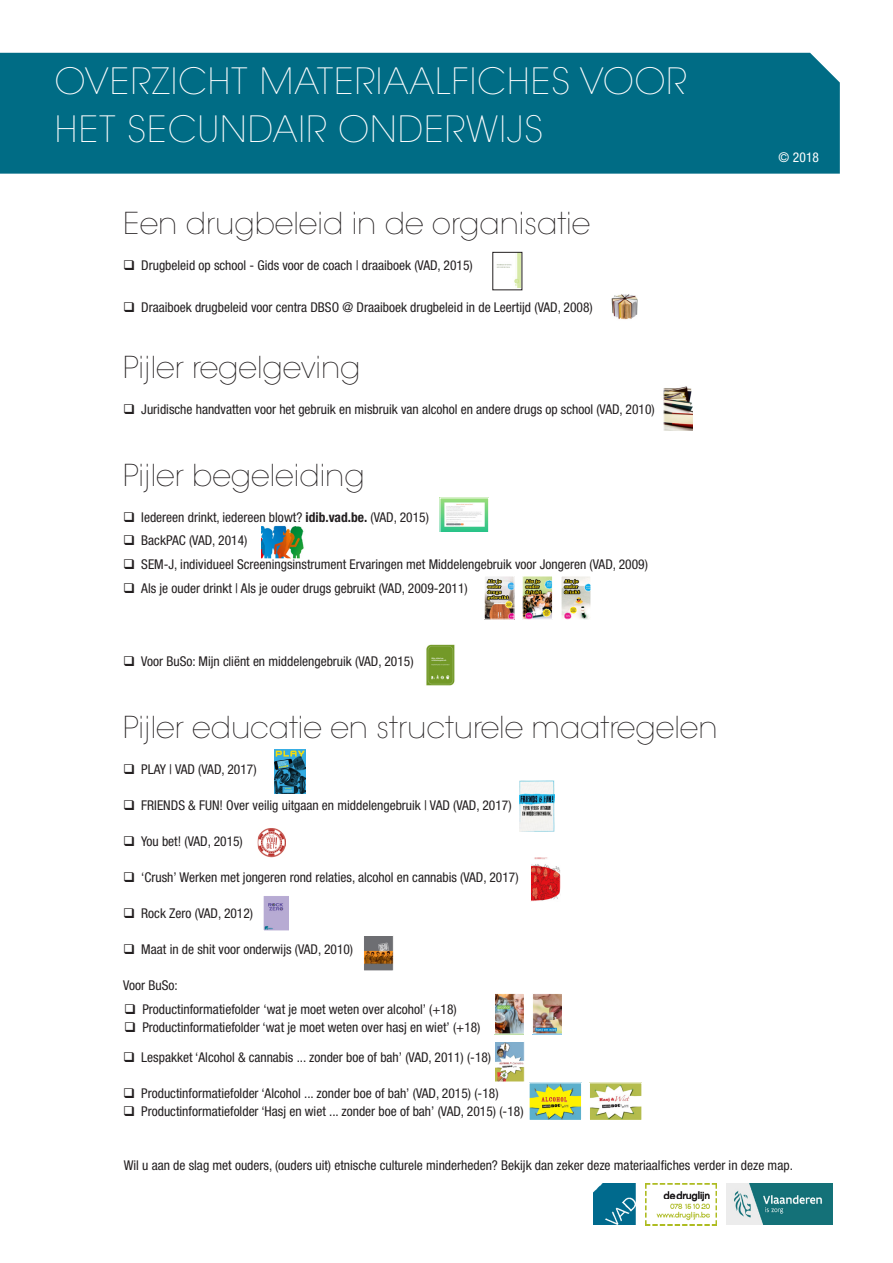
<style>
.page{position:relative;width:893px;height:1263px;background:#fff}
.page>*{position:absolute;margin:0;border:0;box-sizing:border-box;transform-origin:0 0}
.hoofdtitel{font:200 36px/48px "ITC Avant Garde Std";letter-spacing:.03em;color:#fff}
.tussentitel_zwart{font:200 30px "ITC Avant Garde Std";color:#231f20}
.basistekst{font:condensed 13.5px "Helvetica Neue LT Std";color:#231f20}
.Paragraph_Style_2{font:condensed 13.5px "Helvetica Neue LT Std";color:#231f20}
.brood_tekst{font:condensed 13.5px "Helvetica Neue LT Std";color:#fff}
.s1{font-weight:700}
</style>
<div class="page">
<div style="left:0;top:53px;width:840px;height:121px;background:#006c85"></div>
<img style="left:496px;top:254px;width:24px;height:34px">
<img style="left:593px;top:1183px;width:43px;height:41px">
<img style="left:646px;top:1184px;width:70px;height:41px">
<img style="left:726px;top:1183px;width:107px;height:42px">
<img style="left:665px;top:386px;width:27px;height:45px">
<div style="left:663px;top:383px;width:43px;height:50px;border:1px solid #fff"></div>
<img style="left:611px;top:295px;width:27px;height:24px">
<img style="left:265px;top:897px;width:24px;height:32px">
<div style="left:263px;top:895px;width:30px;height:36px;border:1px solid #fff"></div>
<img style="left:365px;top:937px;width:27px;height:32px">
<div style="left:363px;top:935px;width:31px;height:36px;border:1px solid #fff"></div>
<img style="left:496px;top:1043px;width:27px;height:37px">
<div style="left:494px;top:1041px;width:31px;height:41px;border:1px solid #fff"></div>
<img style="left:442px;top:499px;width:45px;height:33px">
<div style="left:440px;top:497px;width:49px;height:37px;border:1px solid #fff"></div>
<img style="left:262px;top:527px;width:42px;height:30px">
<div style="left:253px;top:525px;width:85px;height:34px;border:1px solid #fff"></div>
<img style="left:486px;top:578px;width:26px;height:40px">
<div style="left:484px;top:576px;width:30px;height:44px;border:1px solid #fff"></div>
<img style="left:524px;top:578px;width:27px;height:40px">
<div style="left:522px;top:576px;width:31px;height:44px;border:1px solid #fff"></div>
<img style="left:563px;top:578px;width:26px;height:40px">
<div style="left:561px;top:576px;width:30px;height:44px;border:1px solid #fff"></div>
<img style="left:259px;top:829px;width:26px;height:29px">
<div style="left:257px;top:827px;width:30px;height:36px;border:1px solid #fff"></div>
<img style="left:532px;top:859px;width:27px;height:40px">
<div style="left:530px;top:857px;width:31px;height:44px;border:1px solid #fff"></div>
<img style="left:426px;top:644px;width:29px;height:41px">
<img style="left:496px;top:995px;width:27px;height:37px">
<div style="left:494px;top:993px;width:31px;height:41px;border:1px solid #fff"></div>
<img style="left:534px;top:995px;width:27px;height:37px">
<div style="left:532px;top:993px;width:31px;height:41px;border:1px solid #fff"></div>
<img style="left:591px;top:1084px;width:49px;height:35px">
<div style="left:589px;top:1082px;width:53px;height:39px;border:1px solid #fff"></div>
<img style="left:531px;top:1084px;width:49px;height:35px">
<div style="left:529px;top:1082px;width:53px;height:39px;border:1px solid #fff"></div>
<img style="left:275px;top:750px;width:30px;height:44px">
<img style="left:519px;top:780px;width:35px;height:51px">
<p class="hoofdtitel" style="left:55px;top:58px;width:633px">OVERZICHT MATERIAALFICHES VOOR<br>HET SECUNDAIR ONDERWIJS</p>
<p class="tussentitel_zwart" style="left:123px;top:206px;width:469px">Een drugbeleid in de organisatie</p>
<p class="basistekst" style="left:141px;top:257px;width:333px">Drugbeleid op school - Gids voor de coach | draaiboek (VAD, 2015)</p>
<p class="basistekst" style="left:141px;top:299px;width:453px">Draaiboek drugbeleid voor centra DBSO @ Draaiboek drugbeleid in de Leertijd (VAD, 2008)</p>
<p class="tussentitel_zwart" style="left:123px;top:350px;width:239px">Pijler regelgeving</p>
<p class="basistekst" style="left:141px;top:401px;width:515px">Juridische handvatten voor het gebruik en misbruik van alcohol en andere drugs op school (VAD, 2010)</p>
<p class="tussentitel_zwart" style="left:123px;top:458px;width:243px">Pijler begeleiding</p>
<p class="basistekst" style="left:141px;top:509px;width:289px">Iedereen drinkt, iedereen blowt? <span class="s1">idib.vad.be.</span> (VAD, 2015)</p>
<p class="basistekst" style="left:141px;top:532px;width:108px">BackPAC (VAD, 2014)</p>
<p class="basistekst" style="left:141px;top:556px;width:508px">SEM-J, individueel Screeningsinstrument Ervaringen met Middelengebruik voor Jongeren (VAD, 2009)</p>
<p class="basistekst" style="left:141px;top:580px;width:328px">Als je ouder drinkt | Als je ouder drugs gebruikt (VAD, 2009-2011)</p>
<p class="basistekst" style="left:141px;top:653px;width:274px">Voor BuSo: Mijn cliënt en middelengebruik (VAD, 2015)</p>
<p class="tussentitel_zwart" style="left:123px;top:710px;width:596px">Pijler educatie en structurele maatregelen</p>
<p class="basistekst" style="left:141px;top:761px;width:117px">PLAY | VAD (VAD, 2017)</p>
<p class="basistekst" style="left:141px;top:797px;width:372px">FRIENDS &amp; FUN! Over veilig uitgaan en middelengebruik | VAD (VAD, 2017)</p>
<p class="basistekst" style="left:141px;top:833px;width:103px">You bet! (VAD, 2015)</p>
<p class="basistekst" style="left:141px;top:869px;width:379px">‘Crush’ Werken met jongeren rond relaties, alcohol en cannabis (VAD, 2017)</p>
<p class="basistekst" style="left:141px;top:905px;width:113px">Rock Zero (VAD, 2012)</p>
<p class="basistekst" style="left:141px;top:941px;width:213px">Maat in de shit voor onderwijs (VAD, 2010)</p>
<p class="Paragraph_Style_2" style="left:123px;top:977px;width:56px">Voor BuSo:</p>
<p class="basistekst" style="left:142px;top:1001px;width:316px">Productinformatiefolder ‘wat je moet weten over alcohol’ (+18)</p>
<p class="basistekst" style="left:142px;top:1019px;width:340px">Productinformatiefolder ‘wat je moet weten over hasj en wiet’ (+18)</p>
<p class="basistekst" style="left:141px;top:1049px;width:351px">Lespakket ‘Alcohol &amp; cannabis ... zonder boe of bah’ (VAD, 2011) (-18)</p>
<p class="basistekst" style="left:141px;top:1085px;width:359px">Productinformatiefolder ‘Alcohol ... zonder boe of bah’ (VAD, 2015) (-18)</p>
<p class="basistekst" style="left:141px;top:1103px;width:384px">Productinformatiefolder ‘Hasj en wiet ... zonder boe of bah’ (VAD, 2015) (-18)</p>
<p class="brood_tekst" style="left:778px;top:150px;width:42px">© 2018</p>
<p class="basistekst" style="left:124px;top:1157px;width:671px">Wil u aan de slag met ouders, (ouders uit) etnische culturele minderheden? Bekijk dan zeker deze materiaalfiches verder in deze map.</p>
</div>
